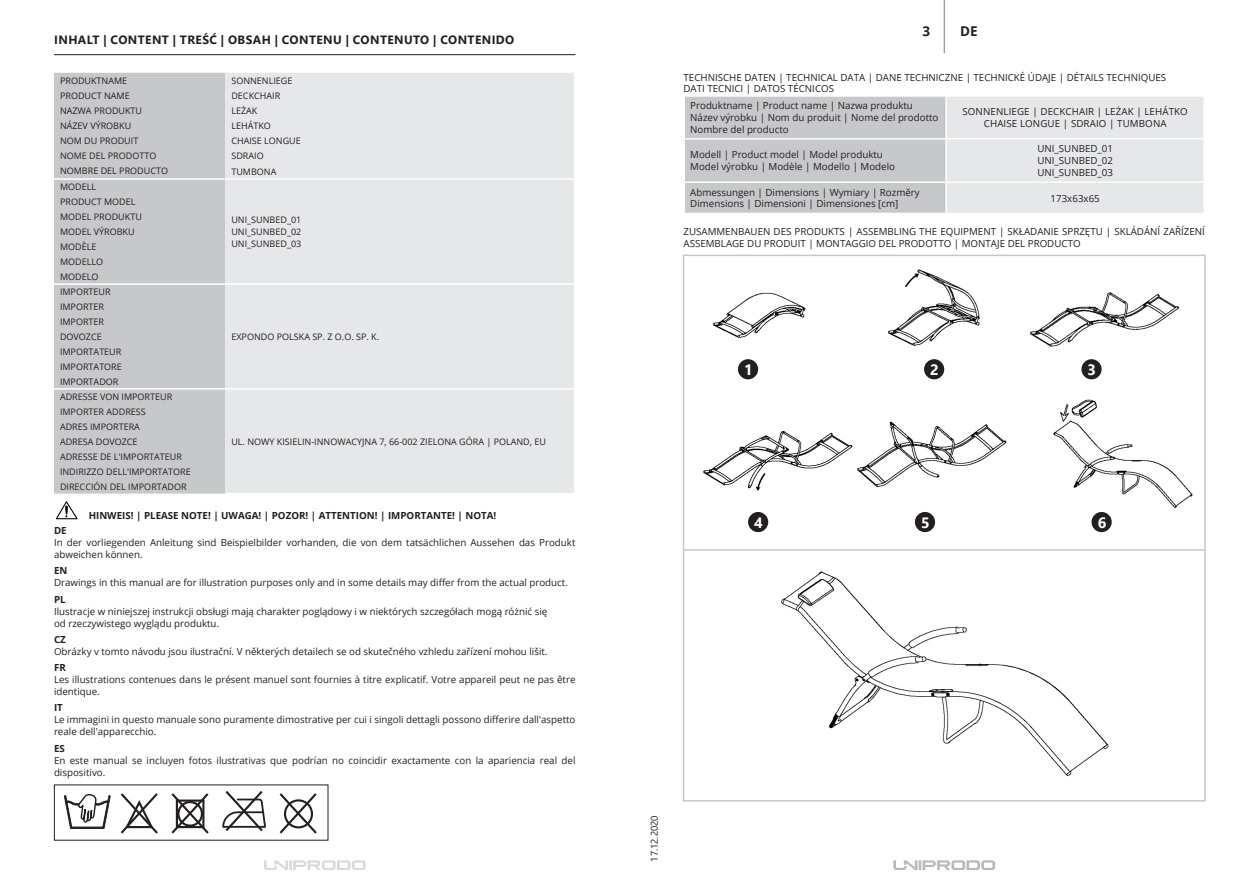
<style>
.page{position:relative;width:1259px;height:893px;background:#fff}
.page>*{position:absolute;margin:0;border:0;box-sizing:border-box;transform-origin:0 0}
.teilüberschrift{font:700 15px "Segoe UI";color:#fff}
.t1{font:700 13.5px "Open Sans";color:#231f20}
.t2{font:700 12px "Segoe UI";letter-spacing:.035em;color:#231f20}
.t3{font:9.75px/12px "Open Sans";color:#231f20}
.t4{font:700 9.75px "Open Sans";color:#231f20}
.t5{font:9.75px "Segoe UI";color:#231f20}
.t6{font:9px "Open Sans";color:#231f20}
</style>
<div class="page">
<hr style="left:944px;top:0;width:1px;height:53px;background:#7a7c7f">
<hr style="left:54px;top:54px;width:521px;height:1px;background:#231f20">
<svg style="left:264px;top:860px;width:102px;height:10px"></svg>
<svg style="left:893px;top:860px;width:102px;height:10px"></svg>
<div style="left:54px;top:73px;width:171px;height:421px;background:#c7c8ca"></div>
<div style="left:225px;top:73px;width:349px;height:420px;background:#e6e7e9"></div>
<hr style="left:54px;top:178px;width:171px;height:2px;background:#fff">
<hr style="left:225px;top:178px;width:350px;height:2px;background:#fff">
<hr style="left:54px;top:283px;width:171px;height:2px;background:#fff">
<hr style="left:54px;top:388px;width:171px;height:2px;background:#fff">
<hr style="left:225px;top:388px;width:350px;height:2px;background:#fff">
<hr style="left:225px;top:283px;width:350px;height:2px;background:#fff">
<svg style="left:56px;top:501px;width:22px;height:18px"></svg>
<svg style="left:685px;top:97px;width:518px;height:116px"></svg>
<hr style="left:683px;top:138px;width:263px;height:2px;background:#fff">
<hr style="left:683px;top:182px;width:263px;height:1px;background:#fff">
<hr style="left:945px;top:97px;width:2px;height:41px;background:#fff">
<hr style="left:945px;top:140px;width:2px;height:42px;background:#fff">
<hr style="left:945px;top:183px;width:2px;height:30px;background:#fff">
<hr style="left:946px;top:138px;width:259px;height:2px;background:#fff">
<hr style="left:946px;top:182px;width:259px;height:1px;background:#fff">
<div style="left:683px;top:255px;width:522px;height:546px;border:2px solid #c7c8ca"></div>
<hr style="left:683px;top:549px;width:522px;height:2px;background:#c7c8ca">
<div style="left:738px;top:359px;width:20px;height:20px;background:#231f20;border-radius:50%"></div>
<div style="left:924px;top:359px;width:20px;height:20px;background:#231f20;border-radius:50%"></div>
<div style="left:748px;top:512px;width:20px;height:20px;background:#231f20;border-radius:50%"></div>
<div style="left:915px;top:512px;width:20px;height:20px;background:#231f20;border-radius:50%"></div>
<div style="left:1091px;top:512px;width:20px;height:20px;background:#231f20;border-radius:50%"></div>
<svg style="left:279px;top:793px;width:38px;height:41px"></svg>
<svg style="left:120px;top:793px;width:89px;height:41px"></svg>
<svg style="left:222px;top:791px;width:44px;height:41px"></svg>
<svg style="left:64px;top:794px;width:47px;height:47px"></svg>
<img style="left:781px;top:571px;width:328px;height:205px">
<img style="left:712px;top:269px;width:268px;height:77px">
<img style="left:1030px;top:292px;width:150px;height:69px">
<img style="left:703px;top:431px;width:150px;height:60px">
<img style="left:857px;top:399px;width:336px;height:109px">
<div style="left:1081px;top:359px;width:20px;height:20px;background:#231f20;border-radius:50%"></div>
<p class="t2" style="left:54px;top:29px;width:461px">INHALT | CONTENT | TREŚĆ | OBSAH | CONTENU | CONTENUTO | CONTENIDO</p>
<p class="t6" style="left:60px;top:74px;width:69px">PRODUKTNAME</p>
<p class="t6" style="left:231px;top:74px;width:63px">SONNENLIEGE</p>
<p class="t6" style="left:60px;top:90px;width:71px">PRODUCT NAME</p>
<p class="t6" style="left:231px;top:90px;width:50px">DECKCHAIR</p>
<p class="t6" style="left:60px;top:105px;width:84px">NAZWA PRODUKTU</p>
<p class="t6" style="left:231px;top:105px;width:28px">LEŻAK</p>
<p class="t6" style="left:60px;top:120px;width:73px">NÁZEV VÝROBKU</p>
<p class="t6" style="left:231px;top:120px;width:41px">LEHÁTKO</p>
<p class="t6" style="left:60px;top:135px;width:80px">NOM DU PRODUIT</p>
<p class="t6" style="left:231px;top:135px;width:71px">CHAISE LONGUE</p>
<p class="t6" style="left:60px;top:150px;width:98px">NOME DEL PRODOTTO</p>
<p class="t6" style="left:231px;top:150px;width:34px">SDRAIO</p>
<p class="t6" style="left:60px;top:165px;width:110px">NOMBRE DEL PRODUCTO</p>
<p class="t6" style="left:231px;top:165px;width:46px">TUMBONA</p>
<p class="t6" style="left:60px;top:181px;width:38px">MODELL</p>
<p class="t6" style="left:231px;top:214px;width:71px">UNI_SUNBED_01</p>
<p class="t6" style="left:231px;top:226px;width:71px">UNI_SUNBED_02</p>
<p class="t6" style="left:231px;top:238px;width:71px">UNI_SUNBED_03</p>
<p class="t6" style="left:60px;top:196px;width:77px">PRODUCT MODEL</p>
<p class="t6" style="left:60px;top:211px;width:83px">MODEL PRODUKTU</p>
<p class="t6" style="left:60px;top:226px;width:76px">MODEL VÝROBKU</p>
<p class="t6" style="left:60px;top:241px;width:38px">MODÈLE</p>
<p class="t6" style="left:60px;top:256px;width:45px">MODELLO</p>
<p class="t6" style="left:60px;top:271px;width:40px">MODELO</p>
<p class="t6" style="left:60px;top:286px;width:52px">IMPORTEUR</p>
<p class="t6" style="left:60px;top:301px;width:46px">IMPORTER</p>
<p class="t6" style="left:60px;top:316px;width:46px">IMPORTER</p>
<p class="t6" style="left:60px;top:331px;width:43px">DOVOZCE</p>
<p class="t6" style="left:60px;top:346px;width:63px">IMPORTATEUR</p>
<p class="t6" style="left:60px;top:361px;width:63px">IMPORTATORE</p>
<p class="t6" style="left:60px;top:376px;width:60px">IMPORTADOR</p>
<p class="t6" style="left:60px;top:391px;width:114px">ADRESSE VON IMPORTEUR</p>
<p class="t6" style="left:231px;top:331px;width:149px">EXPONDO POLSKA SP. Z O.O. SP. K.</p>
<p class="t6" style="left:60px;top:405px;width:87px">IMPORTER ADDRESS</p>
<p class="t6" style="left:60px;top:420px;width:81px">ADRES IMPORTERA</p>
<p class="t6" style="left:60px;top:435px;width:79px">ADRESA DOVOZCE</p>
<p class="t6" style="left:60px;top:450px;width:124px">ADRESSE DE L'IMPORTATEUR</p>
<p class="t6" style="left:60px;top:465px;width:132px">INDIRIZZO DELL'IMPORTATORE</p>
<p class="t6" style="left:60px;top:480px;width:128px">DIRECCIÓN DEL IMPORTADOR</p>
<p class="t4" style="left:54px;top:524px;width:14px">DE</p>
<p class="t3" style="left:54px;top:536px;width:523px">In der vorliegenden Anleitung sind Beispielbilder vorhanden, die von dem tatsächlichen Aussehen das Produkt abweichen können.</p>
<p class="t4" style="left:54px;top:564px;width:15px">EN</p>
<p class="t3" style="left:54px;top:576px;width:515px">Drawings in this manual are for illustration purposes only and in some details may differ from the actual product.</p>
<p class="t4" style="left:54px;top:592px;width:13px">PL</p>
<p class="t3" style="left:54px;top:605px;width:495px">Ilustracje w niniejszej instrukcji obsługi mają charakter poglądowy i w niektórych szczegółach mogą różnić się od rzeczywistego wyglądu produktu.</p>
<p class="t4" style="left:54px;top:632px;width:13px">CZ</p>
<p class="t3" style="left:54px;top:645px;width:495px">Obrázky v tomto návodu jsou ilustrační. V některých detailech se od skutečného vzhledu zařízení mohou lišit.</p>
<p class="t4" style="left:54px;top:661px;width:13px">FR</p>
<p class="t3" style="left:54px;top:673px;width:523px">Les illustrations contenues dans le présent manuel sont fournies à titre explicatif. Votre appareil peut ne pas être identique.</p>
<p class="t4" style="left:54px;top:701px;width:10px">IT</p>
<p class="t3" style="left:54px;top:714px;width:523px">Le immagini in questo manuale sono puramente dimostrative per cui i singoli dettagli possono differire dall'aspetto reale dell'apparecchio.</p>
<p class="t4" style="left:54px;top:741px;width:12px">ES</p>
<p class="t3" style="left:54px;top:754px;width:523px">En este manual se incluyen fotos ilustrativas que podrían no coincidir exactamente con la apariencia real del dispositivo.</p>
<p class="t6" style="left:231px;top:435px;width:316px">UL. NOWY KISIELIN-INNOWACYJNA 7, 66-002 ZIELONA GÓRA | POLAND, EU</p>
<p class="t4" style="left:89px;top:508px;width:409px">HINWEIS! | PLEASE NOTE! | UWAGA! | POZOR! | ATTENTION! | IMPORTANTE! | NOTA!</p>
<h2 class="t1" style="left:922px;top:22px;width:9px">3</h2>
<p class="t1" style="left:960px;top:22px;width:19px">DE</p>
<p class="t3" style="left:683px;top:71px;width:484px">TECHNISCHE DATEN | TECHNICAL DATA | DANE TECHNICZNE | TECHNICKÉ ÚDAJE | DÉTAILS TECHNIQUES</p>
<p class="t3" style="left:683px;top:83px;width:152px">DATI TECNICI | DATOS TÉCNICOS</p>
<p class="t3" style="left:690px;top:100px;width:224px">Produktname | Product name | Nazwa produktu</p>
<p class="t3" style="left:690px;top:111px;width:250px">Název výrobku | Nom du produit | Nome del prodotto<br>Nombre del producto</p>
<p class="t3" style="left:690px;top:149px;width:194px">Modell | Product model | Model produktu</p>
<p class="t3" style="left:690px;top:160px;width:206px">Model výrobku | Modèle | Modello | Modelo</p>
<p class="t3" style="left:962px;top:105px;width:227px">SONNENLIEGE | DECKCHAIR | LEŻAK | LEHÁTKO</p>
<p class="t3" style="left:983px;top:117px;width:184px">CHAISE LONGUE | SDRAIO | TUMBONA</p>
<p class="t3" style="left:1037px;top:142px;width:77px">UNI_SUNBED_01</p>
<p class="t3" style="left:1037px;top:154px;width:77px">UNI_SUNBED_02</p>
<p class="t3" style="left:1037px;top:166px;width:77px">UNI_SUNBED_03</p>
<p class="t3" style="left:690px;top:186px;width:231px">Abmessungen | Dimensions | Wymiary | Rozměry</p>
<p class="t3" style="left:690px;top:198px;width:210px">Dimensions | Dimensioni | Dimensiones [cm]</p>
<p class="t3" style="left:1050px;top:192px;width:51px">173x63x65</p>
<p class="t3" style="left:683px;top:225px;width:523px;line-height:11.6px">ZUSAMMENBAUEN DES PRODUKTS | ASSEMBLING THE EQUIPMENT | SKŁADANIE SPRZĘTU | SKLÁDÁNÍ ZAŘÍZENÍ<br>ASSEMBLAGE DU PRODUIT | MONTAGGIO DEL PRODOTTO | MONTAJE DEL PRODUCTO</p>
<p class="teilüberschrift" style="left:744px;top:355px;width:10px">1</p>
<p class="teilüberschrift" style="left:930px;top:355px;width:10px">2</p>
<p class="teilüberschrift" style="left:1087px;top:355px;width:10px">3</p>
<p class="teilüberschrift" style="left:754px;top:508px;width:10px">4</p>
<p class="teilüberschrift" style="left:921px;top:508px;width:10px">5</p>
<p class="teilüberschrift" style="left:1097px;top:508px;width:10px">6</p>
<p class="t5" style="left:645px;top:862px;width:48px;rotate:-90deg">17.12.2020</p>
</div>
